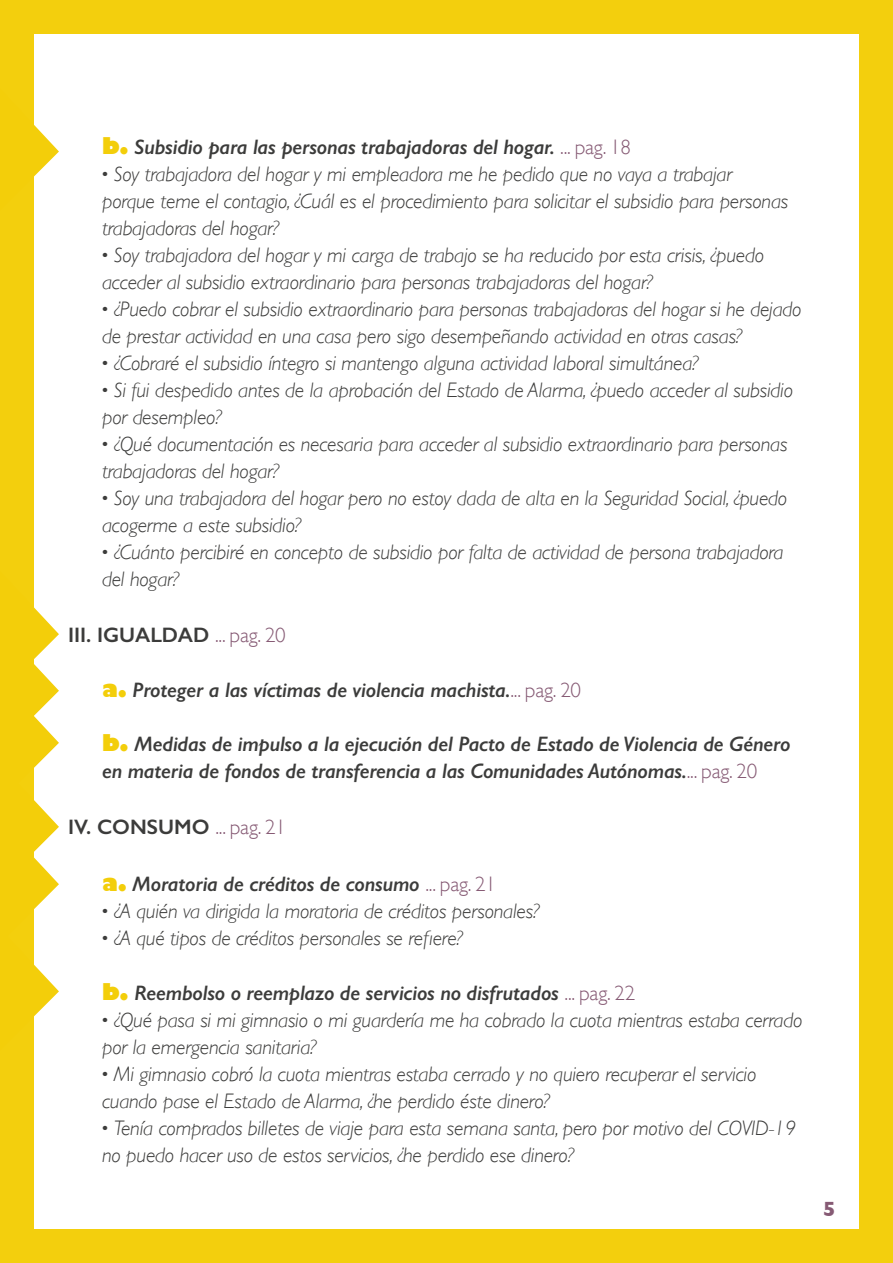
<style>
.page{position:relative;width:893px;height:1263px;background:#f3cf0d}
.page>*{position:absolute;margin:0;border:0;box-sizing:border-box;transform-origin:0 0}
.Indice_texto{font:italic 300 21px/27px "Gill Sans";letter-spacing:-.01em;color:#3c3c3b}
.Indice_Texto_negrita{font:italic 600 21px "Gill Sans";letter-spacing:-.01em;color:#3c3c3b}
.TITULO_SECCION{font:600 21px "Gill Sans";color:#3c3c3b}
.t1{font:700 21px "Gill Sans";color:#865a74}
.s1{font-weight:800;font-style:normal;font-size:22.5px;color:#f3ce0a}
.s2{font-weight:300;font-style:normal;color:#865a74}
.s3{font-weight:700;font-style:normal}
.s4{font-weight:300;color:#865a74}
</style>
<div class="page">
<div style="left:34px;top:34px;width:825px;height:1195px;background:#fff"></div>
<svg style="left:34px;top:125px;width:25px;height:52px"></svg>
<svg style="left:34px;top:607px;width:25px;height:410px"></svg>
<p class="Indice_Texto_negrita" style="left:102px;top:134px;width:530px"><span class="s1">b.</span> Subsidio para las personas trabajadoras del hogar. <span class="s2">... pag. 18</span></p>
<p class="Indice_texto" style="left:102px;top:161px;width:688px"><span class="s3">·</span> Soy trabajadora del hogar y mi empleadora me he pedido que no vaya a trabajar porque teme el contagio, ¿Cuál es el procedimiento para solicitar el subsidio para personas trabajadoras del hogar?</p>
<p class="Indice_texto" style="left:102px;top:242px;width:663px"><span class="s3">·</span> Soy trabajadora del hogar y mi carga de trabajo se ha reducido por esta crisis, ¿puedo acceder al subsidio extraordinario para personas trabajadoras del hogar?</p>
<p class="Indice_texto" style="left:102px;top:296px;width:701px"><span class="s3">·</span> ¿Puedo cobrar el subsidio extraordinario para personas trabajadoras del hogar si he dejado de prestar actividad en una casa pero sigo desempeñando actividad en otras casas?</p>
<p class="Indice_texto" style="left:102px;top:350px;width:598px"><span class="s3">·</span> ¿Cobraré el subsidio íntegro si mantengo alguna actividad laboral simultánea?</p>
<p class="Indice_texto" style="left:102px;top:377px;width:692px"><span class="s3">·</span> Si fui despedido antes de la aprobación del Estado de Alarma, ¿puedo acceder al subsidio</p>
<p class="Indice_texto" style="left:102px;top:404px;width:121px">por desempleo?</p>
<p class="Indice_texto" style="left:102px;top:431px;width:687px"><span class="s3">·</span> ¿Qué documentación es necesaria para acceder al subsidio extraordinario para personas trabajadoras del hogar?</p>
<p class="Indice_texto" style="left:102px;top:485px;width:687px"><span class="s3">·</span> Soy una trabajadora del hogar pero no estoy dada de alta en la Seguridad Social, ¿puedo acogerme a este subsidio?</p>
<p class="Indice_texto" style="left:102px;top:539px;width:683px"><span class="s3">·</span> ¿Cuánto percibiré en concepto de subsidio por falta de actividad de persona trabajadora</p>
<p class="Indice_texto" style="left:102px;top:566px;width:78px">del hogar?</p>
<p class="TITULO_SECCION" style="left:68px;top:622px;width:219px">III. IGUALDAD <span class="s4">... pag. 20</span></p>
<p class="Indice_Texto_negrita" style="left:102px;top:677px;width:481px"><span class="s1">a.</span> Proteger a las víctimas de violencia machista.<span class="s2">... pag. 20</span></p>
<p class="Indice_Texto_negrita" style="left:102px;top:731px;width:690px"><span class="s1">b.</span> Medidas de impulso a la ejecución del Pacto de Estado de Violencia de Género</p>
<p class="Indice_Texto_negrita" style="left:102px;top:758px;width:657px">en materia de fondos de transferencia a las Comunidades Autónomas.<span class="s2">... pag. 20</span></p>
<p class="TITULO_SECCION" style="left:68px;top:814px;width:219px">IV. CONSUMO <span class="s4">... pag. 21</span></p>
<p class="Indice_Texto_negrita" style="left:102px;top:871px;width:395px"><span class="s1">a.</span> Moratoria de créditos de consumo <span class="s2">... pag. 21</span></p>
<p class="Indice_texto" style="left:102px;top:897px;width:439px"><span class="s3">·</span> ¿A quién va dirigida la moratoria de créditos personales?</p>
<p class="Indice_texto" style="left:102px;top:924px;width:362px"><span class="s3">·</span> ¿A qué tipos de créditos personales se refiere?</p>
<p class="Indice_Texto_negrita" style="left:102px;top:980px;width:535px"><span class="s1">b.</span> Reembolso o reemplazo de servicios no disfrutados <span class="s2">... pag. 22</span></p>
<p class="Indice_texto" style="left:102px;top:1007px;width:702px"><span class="s3">·</span> ¿Qué pasa si mi gimnasio o mi guardería me ha cobrado la cuota mientras estaba cerrado por la emergencia sanitaria?</p>
<p class="Indice_texto" style="left:102px;top:1061px;width:656px"><span class="s3">·</span> Mi gimnasio cobró la cuota mientras estaba cerrado y no quiero recuperar el servicio</p>
<p class="Indice_texto" style="left:102px;top:1088px;width:449px">cuando pase el Estado de Alarma, ¿he perdido éste dinero?</p>
<p class="Indice_texto" style="left:102px;top:1115px;width:695px"><span class="s3">·</span> Tenía comprados billetes de viaje para esta semana santa, pero por motivo del COVID-19</p>
<p class="Indice_texto" style="left:102px;top:1142px;width:473px">no puedo hacer uso de estos servicios, ¿he perdido ese dinero?</p>
<p class="t1" style="left:823px;top:1192px;width:14px">5</p>
</div>
